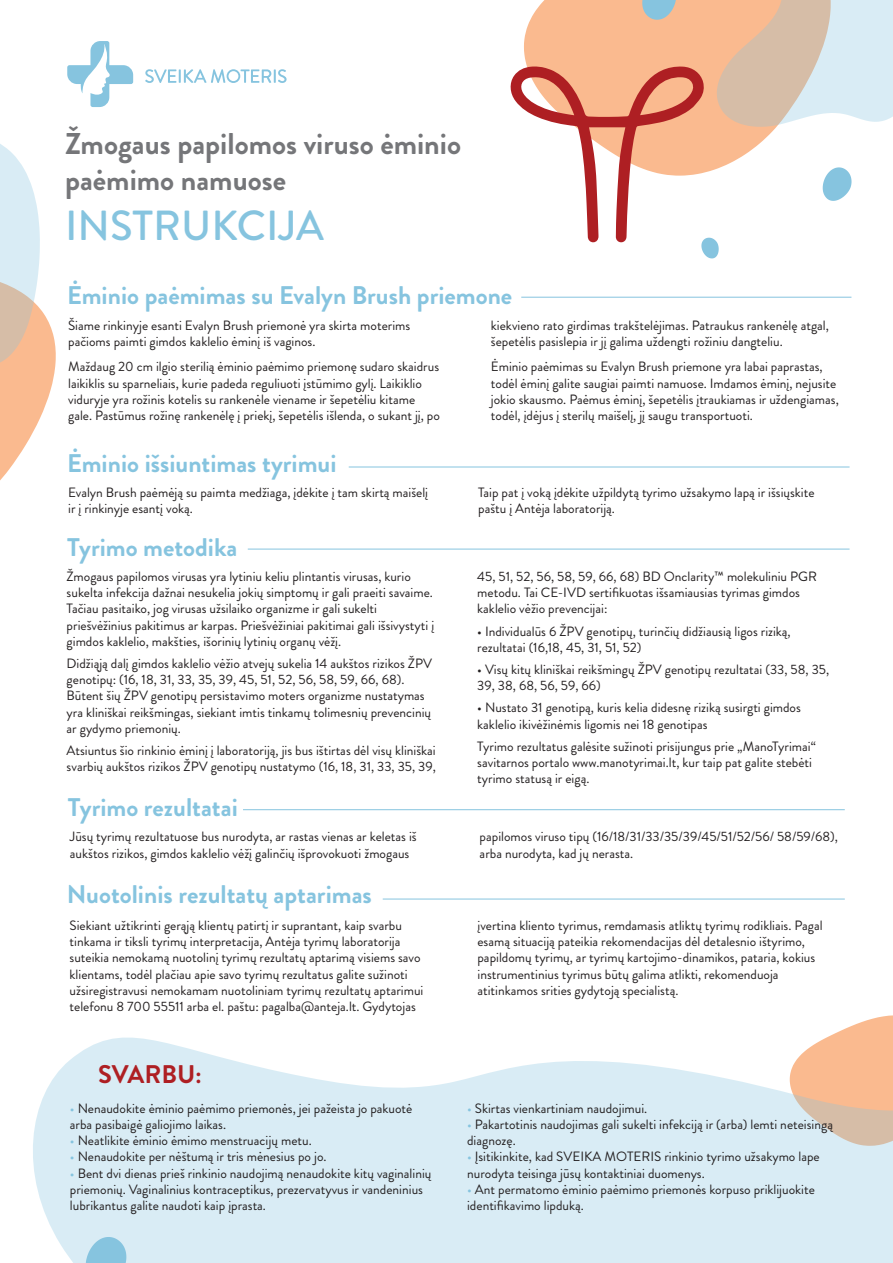
<style>
.page{position:relative;width:893px;height:1263px;background:#fff}
.page>*{position:absolute;margin:0;border:0;box-sizing:border-box;transform-origin:0 0}
.t1{font:500 42px "Brandon Grotesque";color:#86c4df}
.t2{font:700 30px/36px "Brandon Grotesque";color:#757679}
.t3{font:700 25.5px "Brandon Grotesque";color:#86c4df}
.t4{font:700 25.5px "Brandon Grotesque";color:#ae1f23}
.t5{font:13.5px/16.2px "Brandon Grotesque";color:#231f20}
.s1{color:#86c4df}
</style>
<div class="page">
<svg style="left:828px;top:1015px;width:65px;height:22px"></svg>
<svg style="left:33px;top:1037px;width:860px;height:226px;background:#dfecf1"></svg>
<svg style="left:0;top:144px;width:56px;height:337px"></svg>
<svg style="left:510px;top:0;width:383px;height:258px"></svg>
<svg style="left:86px;top:1237px;width:40px;height:26px"></svg>
<div style="left:729px;top:1223px;width:164px;height:40px;background:#d9ecf5"></div>
<svg style="left:67px;top:41px;width:66px;height:66px"></svg>
<svg style="left:145px;top:69px;width:142px;height:14px"></svg>
<hr style="left:521px;top:297px;width:330px;height:1px;background:#86c4df">
<hr style="left:349px;top:467px;width:500px;height:1px;background:#86c4df">
<hr style="left:383px;top:899px;width:462px;height:1px;background:#86c4df">
<hr style="left:248px;top:549px;width:601px;height:1px;background:#86c4df">
<hr style="left:243px;top:809px;width:602px;height:1px;background:#86c4df">
<h2 class="t2" style="left:65px;top:127px;width:398px">Žmogaus papilomos viruso ėminio paėmimo namuose</h2>
<h1 class="t1" style="left:65px;top:196px;width:260px">INSTRUKCIJA</h1>
<h3 class="t3" style="left:67px;top:277px;width:446px">Ėminio paėmimas su Evalyn Brush priemone</h3>
<p class="t5" style="left:68px;top:318px;width:344px">Šiame rinkinyje esanti Evalyn Brush priemonė yra skirta moterims pačioms paimti gimdos kaklelio ėminį iš vaginos.</p>
<p class="t5" style="left:68px;top:359px;width:373px">Maždaug 20 cm ilgio sterilią ėminio paėmimo priemonę sudaro skaidrus laikiklis su sparneliais, kurie padeda reguliuoti įstūmimo gylį. Laikiklio viduryje yra rožinis kotelis su rankenėle viename ir šepetėliu kitame gale. Pastūmus rožinę rankenėlę į priekį, šepetėlis išlenda, o sukant jį, po</p>
<h3 class="t3" style="left:67px;top:445px;width:271px">Ėminio išsiuntimas tyrimui</h3>
<p class="t5" style="left:68px;top:484px;width:361px">Evalyn Brush paėmėją su paimta medžiaga, įdėkite į tam skirtą maišelį ir į rinkinyje esantį voką.</p>
<h3 class="t3" style="left:67px;top:529px;width:172px">Tyrimo metodika</h3>
<p class="t5" style="left:67px;top:568px;width:369px">Žmogaus papilomos virusas yra lytiniu keliu plintantis virusas, kurio sukelta infekcija dažnai nesukelia jokių simptomų ir gali praeiti savaime.<br>Tačiau pasitaiko, jog virusas užsilaiko organizme ir gali sukelti priešvėžinius pakitimus ar karpas. Priešvėžiniai pakitimai gali išsivystyti į gimdos kaklelio, makšties, išorinių lytinių organų vėžį.</p>
<p class="t5" style="left:67px;top:655px;width:367px">Didžiąją dalį gimdos kaklelio vėžio atvejų sukelia 14 aukštos rizikos ŽPV genotipų: (16, 18, 31, 33, 35, 39, 45, 51, 52, 56, 58, 59, 66, 68).<br>Būtent šių ŽPV genotipų persistavimo moters organizme nustatymas yra kliniškai reikšmingas, siekiant imtis tinkamų tolimesnių prevencinių ar gydymo priemonių.</p>
<p class="t5" style="left:67px;top:742px;width:371px">Atsiuntus šio rinkinio ėminį į laboratoriją, jis bus ištirtas dėl visų kliniškai svarbių aukštos rizikos ŽPV genotipų nustatymo (16, 18, 31, 33, 35, 39,</p>
<h3 class="t3" style="left:68px;top:789px;width:171px">Tyrimo rezultatai</h3>
<p class="t5" style="left:70px;top:829px;width:348px">Jūsų tyrimų rezultatuose bus nurodyta, ar rastas vienas ar keletas iš aukštos rizikos, gimdos kaklelio vėžį galinčių išprovokuoti žmogaus</p>
<h3 class="t3" style="left:67px;top:877px;width:306px">Nuotolinis rezultatų aptarimas</h3>
<p class="t5" style="left:491px;top:318px;width:339px">kiekvieno rato girdimas trakštelėjimas. Patraukus rankenėlę atgal, šepetėlis pasislepia ir jį galima uždengti rožiniu dangteliu.</p>
<p class="t5" style="left:491px;top:359px;width:349px">Ėminio paėmimas su Evalyn Brush priemone yra labai paprastas, todėl ėminį galite saugiai paimti namuose. Imdamos ėminį, nejusite jokio skausmo. Paėmus ėminį, šepetėlis įtraukiamas ir uždengiamas, todėl, įdėjus į sterilų maišelį, jį saugu transportuoti.</p>
<p class="t5" style="left:478px;top:484px;width:338px">Taip pat į voką įdėkite užpildytą tyrimo užsakymo lapą ir išsiųskite paštu į Antėja laboratoriją.</p>
<p class="t5" style="left:477px;top:568px;width:341px">45, 51, 52, 56, 58, 59, 66, 68) BD Onclarity™ molekuliniu PGR metodu. Tai CE-IVD sertifikuotas išsamiausias tyrimas gimdos kaklelio vėžio prevencijai:</p>
<p class="t5" style="left:477px;top:623px;width:315px">• Individualūs 6 ŽPV genotipų, turinčių didžiausią ligos riziką, rezultatai (16,18, 45, 31, 51, 52)</p>
<p class="t5" style="left:477px;top:661px;width:353px">• Visų kitų kliniškai reikšmingų ŽPV genotipų rezultatai (33, 58, 35,<br>39, 38, 68, 56, 59, 66)</p>
<p class="t5" style="left:477px;top:700px;width:325px">• Nustato 31 genotipą, kuris kelia didesnę riziką susirgti gimdos kaklelio ikivėžinėmis ligomis nei 18 genotipas</p>
<p class="t5" style="left:477px;top:738px;width:340px">Tyrimo rezultatus galėsite sužinoti prisijungus prie „ManoTyrimai“ savitarnos portalo www.manotyrimai.lt, kur taip pat galite stebėti tyrimo statusą ir eigą.</p>
<p class="t5" style="left:480px;top:829px;width:360px">papilomos viruso tipų (16/18/31/33/35/39/45/51/52/56/ 58/59/68), arba nurodyta, kad jų nerasta.</p>
<p class="t5" style="left:70px;top:917px;width:355px">Siekiant užtikrinti gerąją klientų patirtį ir suprantant, kaip svarbu tinkama ir tiksli tyrimų interpretacija, Antėja tyrimų laboratorija suteikia nemokamą nuotolinį tyrimų rezultatų aptarimą visiems savo klientams, todėl plačiau apie savo tyrimų rezultatus galite sužinoti užsiregistravusi nemokamam nuotoliniam tyrimų rezultatų aptarimui telefonu 8 700 55511 arba el. paštu: pagalba@anteja.lt. Gydytojas</p>
<p class="t5" style="left:477px;top:917px;width:347px">įvertina kliento tyrimus, remdamasis atliktų tyrimų rodikliais. Pagal esamą situaciją pateikia rekomendacijas dėl detalesnio ištyrimo, papildomų tyrimų, ar tyrimų kartojimo-dinamikos, pataria, kokius instrumentinius tyrimus būtų galima atlikti, rekomenduoja atitinkamos srities gydytoją specialistą.</p>
<h3 class="t4" style="left:98px;top:1056px;width:105px">SVARBU:</h3>
<p class="t5" style="left:70px;top:1100px;width:344px"><span class="s1">•</span> Nenaudokite ėminio paėmimo priemonės, jei pažeista jo pakuotė arba pasibaigė galiojimo laikas.</p>
<p class="t5" style="left:70px;top:1132px;width:243px"><span class="s1">•</span> Neatlikite ėminio ėmimo menstruacĳų metu.</p>
<p class="t5" style="left:70px;top:1149px;width:258px"><span class="s1">•</span> Nenaudokite per nėštumą ir tris mėnesius po jo.</p>
<p class="t5" style="left:70px;top:1165px;width:363px"><span class="s1">•</span> Bent dvi dienas prieš rinkinio naudojimą nenaudokite kitų vaginalinių priemonių. Vaginalinius kontraceptikus, prezervatyvus ir vandeninius lubrikantus galite naudoti kaip įprasta.</p>
<p class="t5" style="left:467px;top:1100px;width:182px"><span class="s1">•</span> Skirtas vienkartiniam naudojimui.</p>
<p class="t5" style="left:467px;top:1116px;width:367px"><span class="s1">•</span> Pakartotinis naudojimas gali sukelti infekcĳą ir (arba) lemti neteisingą diagnozę.</p>
<p class="t5" style="left:467px;top:1149px;width:354px"><span class="s1">•</span> Įsitikinkite, kad SVEIKA MOTERIS rinkinio tyrimo užsakymo lape nurodyta teisinga jūsų kontaktiniai duomenys.</p>
<p class="t5" style="left:467px;top:1181px;width:349px"><span class="s1">•</span> Ant permatomo ėminio paėmimo priemonės korpuso priklijuokite identifikavimo lipduką.</p>
</div>
